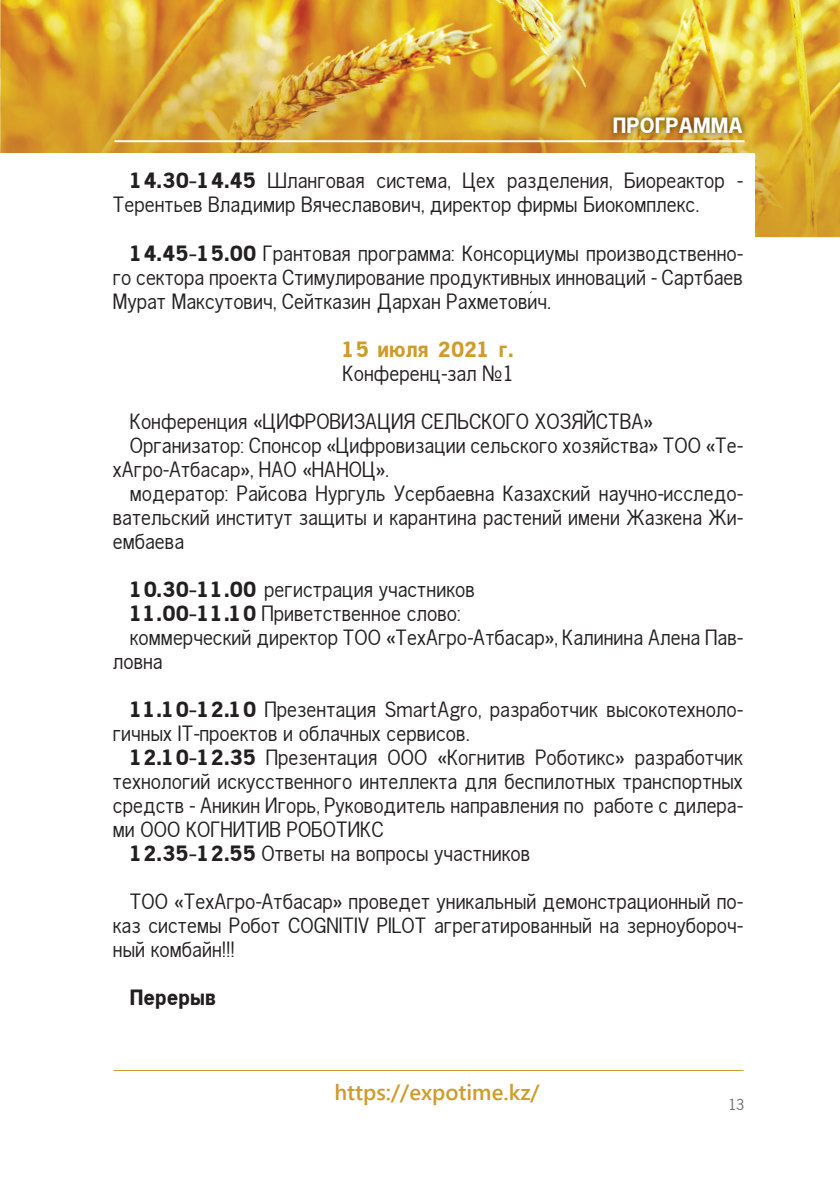
<style>
.page{position:relative;width:840px;height:1191px;background:#fff}
.page>*{position:absolute;margin:0;border:0;box-sizing:border-box;transform-origin:0 0}
.t1{font:22px/24px "Gothic.kz";color:#231f20}
.t2{font:700 22px "Yu Gothic UI";color:#cf9b2a}
.t3{font:700 22px "Gothic.kz";color:#cf9b2a}
.t4{font:700 22px "Gothic.kz";color:#fff}
.t5{font:700 22px "Gothic.kz";color:#231f20}
.t6{font:16px "Gothic.kz";color:#6c6d70}
.s1{font-weight:700}
</style>
<div class="page">
<img style="left:0;top:0;width:839px;height:237px">
<hr style="left:114px;top:140px;width:630px;height:2px;background:#fff">
<hr style="left:113px;top:1070px;width:630px;height:1px;background:#cf9b2a">
<div style="left:0;top:153px;width:754px;height:100px;background:#fff"></div>
<img style="left:607px;top:111px;width:140px;height:28px">
<p class="t4" style="left:613px;top:113px;width:131px">ПРОГРАММА</p>
<p class="t1" style="left:113px;top:169px;width:631px;text-indent:17px"><span class="s1">14.30-14.45</span> Шланговая система, Цех разделения, Биореактор -<br>Терентьев Владимир Вячеславович, директор фирмы Биокомплекс.</p>
<p class="t1" style="left:113px;top:241px;width:631px;text-align:justify;text-indent:17px"><span class="s1">14.45-15.00</span> Грантовая программа: Консорциумы производственно&shy;го сектора проекта Стимулирование продуктивных инноваций - Сартбаев Мурат Максутович, Сейтказин Дархан Рахметович.</p>
<p class="t3" style="left:343px;top:336px;width:172px">15 июля 2021 г.</p>
<p class="t1" style="left:130px;top:349px;width:524px;line-height:48px;text-indent:213px">Конференц-зал №1<br>Конференция «ЦИФРОВИЗАЦИЯ СЕЛЬСКОГО ХОЗЯЙСТВА»</p>
<p class="t1" style="left:113px;top:433px;width:631px;text-indent:17px">Организатор: Спонсор «Цифровизации сельского хозяйства» ТОО «Те&shy;хАгро-Атбасар», НАО «НАНОЦ».</p>
<p class="t1" style="left:113px;top:481px;width:631px;text-align:justify;text-indent:17px">модератор: Райсова Нургуль Усербаевна Казахский научно-исследо&shy;вательский институт защиты и карантина растений имени Жазкена Жи&shy;ембаева</p>
<p class="t1" style="left:130px;top:577px;width:346px"><span class="s1">10.30-11.00</span> регистрация участников</p>
<p class="t1" style="left:130px;top:601px;width:332px"><span class="s1">11.00-11.10</span> Приветственное слово:</p>
<p class="t1" style="left:130px;top:625px;width:614px">коммерческий директор ТОО «ТехАгро-Атбасар», Калинина Алена Пав-</p>
<p class="t1" style="left:113px;top:649px;width:51px">ловна</p>
<p class="t1" style="left:113px;top:697px;width:631px;text-indent:17px"><span class="s1">11.10-12.10</span> Презентация SmartAgro, разработчик высокотехноло&shy;гичных IT-проектов и облачных сервисов.</p>
<p class="t1" style="left:130px;top:745px;width:614px"><span class="s1">12.10-12.35</span> Презентация ООО «Когнитив Роботикс» разработчик</p>
<p class="t1" style="left:113px;top:769px;width:631px">технологий искусственного интеллекта для беспилотных транспортных</p>
<p class="t1" style="left:113px;top:793px;width:631px">средств - Аникин Игорь, Руководитель направления по работе с дилера-</p>
<p class="t1" style="left:113px;top:817px;width:272px">ми ООО КОГНИТИВ РОБОТИКС</p>
<p class="t1" style="left:130px;top:841px;width:402px"><span class="s1">12.35-12.55</span> Ответы на вопросы участников</p>
<p class="t1" style="left:113px;top:889px;width:631px;text-align:justify;text-indent:17px">ТОО «ТехАгро-Атбасар» проведет уникальный демонстрационный по&shy;каз системы Робот COGNITIV PILOT агрегатированный на зерноубороч&shy;ный комбайн!!!</p>
<p class="t5" style="left:130px;top:984px;width:87px">Перерыв</p>
<p class="t2" style="left:334px;top:1079px;width:207px">https://expotime.kz/</p>
<p class="t6" style="left:728px;top:1096px;width:17px">13</p>
</div>
